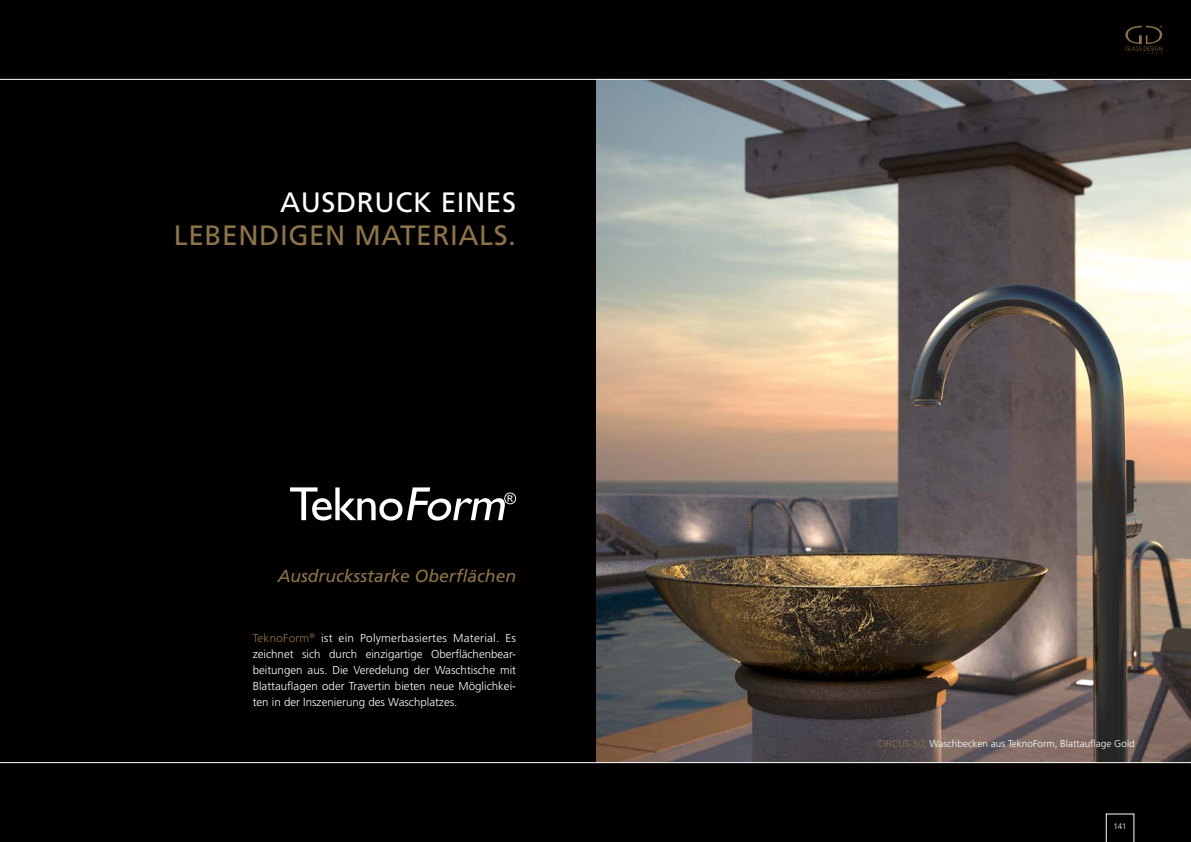
<style>
.page{position:relative;width:1191px;height:842px;background:#fff}
.page>*{position:absolute;margin:0;border:0;box-sizing:border-box;transform-origin:0 0}
.t1{font:28px "Frutiger LT Std";letter-spacing:.02em;color:#8b744b}
.t2{font:28px "Frutiger LT Std";letter-spacing:.02em;color:#fff}
.t3{font:italic 17.5px "Frutiger LT Std";color:#8b744b}
.t4{font:300 11.5px/16px "Frutiger LT Std";color:#fff;text-align:justify}
.t5{font:300 10px "Frutiger LT Std";color:#fff}
.t6{font:300 8px "Frutiger LT Std";color:#fff}
.s1{color:#8b744b}
</style>
<div class="page">
<div style="left:595px;top:0;width:596px;height:842px;background:#030000"></div>
<svg style="left:1106px;top:814px;width:28px;height:28px"></svg>
<svg style="left:1125px;top:26px;width:37px;height:28px"></svg>
<img style="left:596px;top:80px;width:595px;height:682px">
<div style="left:0;top:0;width:595px;height:842px;background:#030000"></div>
<hr style="left:0;top:79px;width:1191px;height:1px;background:#fff">
<hr style="left:0;top:762px;width:1191px;height:1px;background:#fff">
<svg style="left:290px;top:487px;width:226px;height:33px"></svg>
<h1 class="t2" style="left:280px;top:185px;width:237px">AUSDRUCK EINES</h1>
<h1 class="t1" style="left:174px;top:219px;width:344px">LEBENDIGEN MATERIALS.</h1>
<h2 class="t3" style="left:278px;top:566px;width:240px">Ausdrucksstarke Oberflächen</h2>
<p class="t4" style="left:253px;top:630px;width:265px"><span class="s1">TeknoForm</span><sup>®</sup> ist ein Polymerbasiertes Material. Es zeichnet sich durch einzigartige Oberflächenbear&shy;beitungen aus. Die Veredelung der Waschtische mit Blattauflagen oder Travertin bieten neue Möglichkei&shy;ten in der Inszenierung des Waschplatzes.</p>
<p class="t5" style="left:877px;top:738px;width:259px"><span class="s1">CIRCUS 50,</span> Waschbecken aus TeknoForm, Blattauflage Gold</p>
<p class="t6" style="left:1113px;top:821px;width:15px">141</p>
</div>
